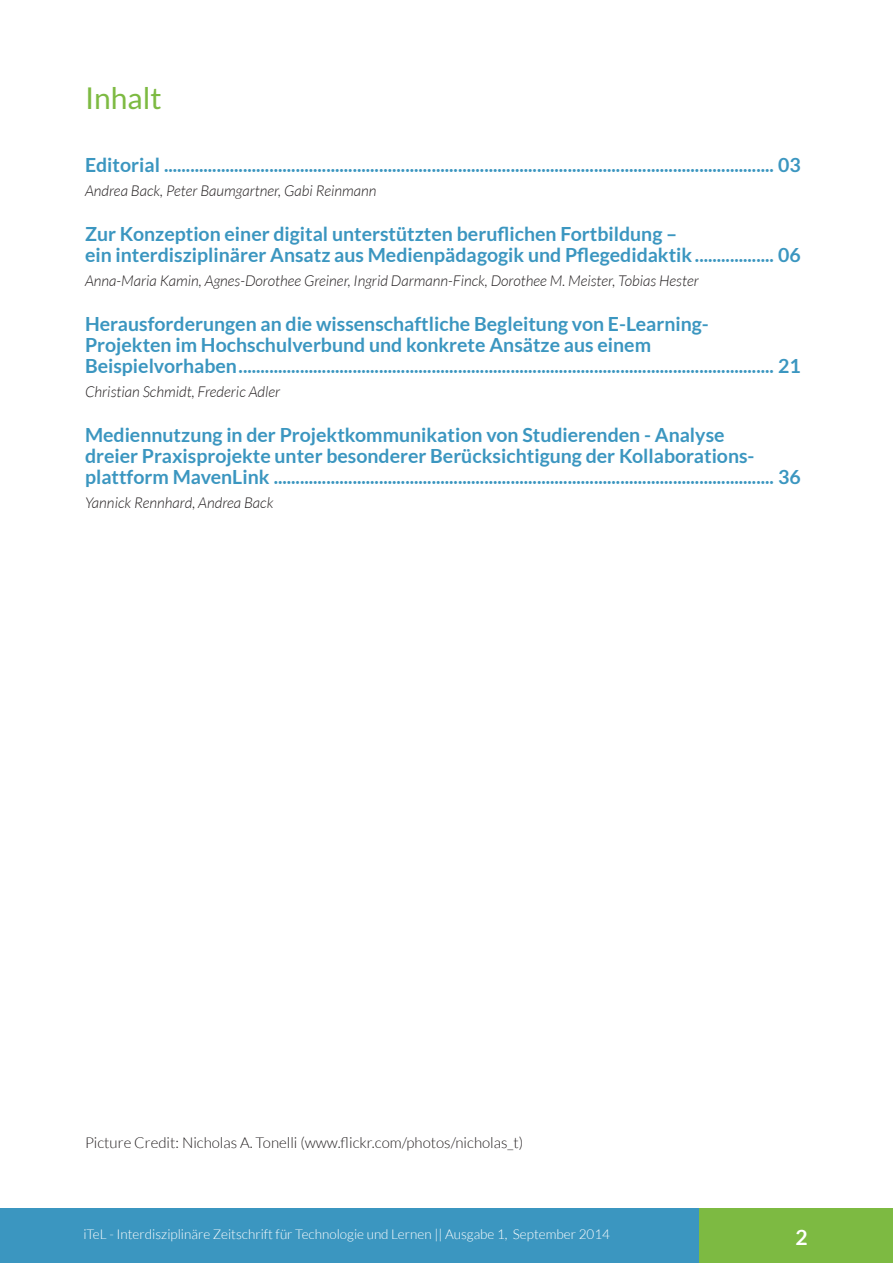
<style>
.page{position:relative;width:893px;height:1263px;background:#fff}
.page>*{position:absolute;margin:0;border:0;box-sizing:border-box;transform-origin:0 0}
.titel_artikel{font:30px "Lato";color:#7dba42}
.seitenzahl{font:700 21px "Lato";color:#fff}
.inhaltsverzeichnis1{font:700 19.5px/21px "Lato";color:#3b96c0}
.t1{font:italic 300 15px "Lato";color:#231f20}
.t2{font:300 15px "Lato";color:#231f20}
.t3{font:300 13.5px "Lato";color:#fff}
</style>
<div class="page">
<div style="left:0;top:1209px;width:702px;height:54px;background:#3b96c0"></div>
<div style="left:699px;top:1209px;width:194px;height:54px;background:#7dba42"></div>
<p class="titel_artikel" style="left:85px;top:82px;width:78px">Inhalt</p>
<p class="inhaltsverzeichnis1" style="left:85px;top:154px;width:717px">Editorial ........................................................................................................................................... 03</p>
<p class="t1" style="left:85px;top:183px;width:293px">Andrea Back, Peter Baumgartner, Gabi Reinmann</p>
<p class="inhaltsverzeichnis1" style="left:85px;top:223px;width:594px">Zur Konzeption einer digital unterstützten beruflichen Fortbildung –</p>
<p class="inhaltsverzeichnis1" style="left:85px;top:244px;width:717px">ein interdisziplinärer Ansatz aus Medienpädagogik und Pflegedidaktik.................. 06</p>
<p class="t1" style="left:85px;top:273px;width:615px">Anna-Maria Kamin, Agnes-Dorothee Greiner, Ingrid Darmann-Finck, Dorothee M. Meister, Tobias Hester</p>
<p class="inhaltsverzeichnis1" style="left:85px;top:313px;width:717px">Herausforderungen an die wissenschaftliche Begleitung von E-Learning-<br>Projekten im Hochschulverbund und konkrete Ansätze aus einem<br>Beispielvorhaben.......................................................................................................................... 21</p>
<p class="t1" style="left:85px;top:384px;width:197px">Christian Schmidt, Frederic Adler</p>
<p class="inhaltsverzeichnis1" style="left:85px;top:424px;width:641px">Mediennutzung in der Projektkommunikation von Studierenden - Analyse</p>
<p class="inhaltsverzeichnis1" style="left:85px;top:445px;width:671px">dreier Praxisprojekte unter besonderer Berücksichtigung der Kollaborations-</p>
<p class="inhaltsverzeichnis1" style="left:85px;top:466px;width:717px">plattform MavenLink .................................................................................................................. 36</p>
<p class="t1" style="left:85px;top:495px;width:190px">Yannick Rennhard, Andrea Back</p>
<p class="t2" style="left:85px;top:1134px;width:440px">Picture Credit: Nicholas A. Tonelli (www.flickr.com/photos/nicholas_t)</p>
<p class="t3" style="left:83px;top:1227px;width:528px">iTeL - Interdisziplinäre Zeitschrift für Technologie und Lernen || Ausgabe 1, September 2014</p>
<p class="seitenzahl" style="left:795px;top:1226px;width:14px">2</p>
</div>
